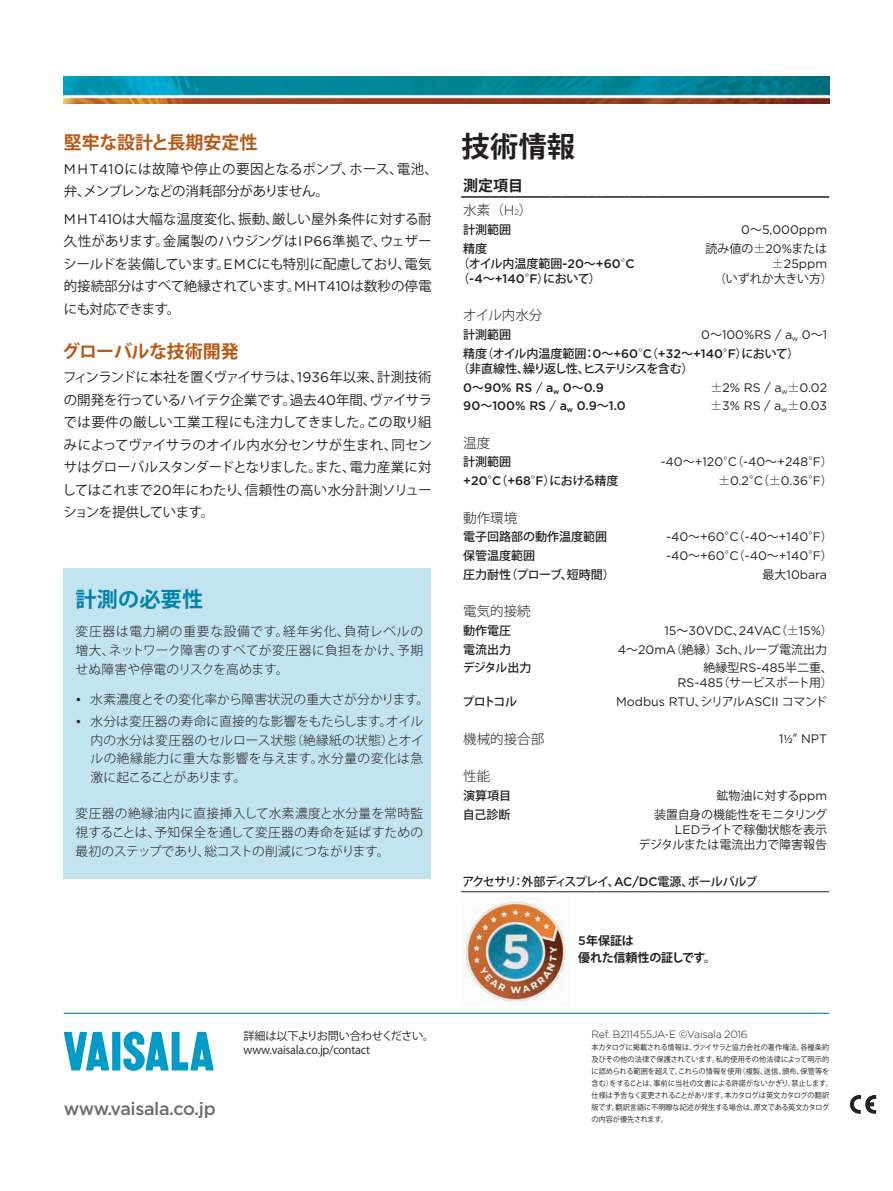
<style>
.page{position:relative;width:893px;height:1191px;background:#fff}
.page>*{position:absolute;margin:0;border:0;box-sizing:border-box;transform-origin:0 0}
.t1{font:700 28.5px "Koz Go Pro";color:#231f20}
.t2{font:700 21px "Koz Go Pro";letter-spacing:.02em;color:#0083a9}
.t3{font:700 18px "Koz Go Pro";letter-spacing:-.01em;color:#b95814}
.t4{font:500 18px "Gotham";letter-spacing:-.02em;color:#6c6d70}
.t5{font:700 15px "Koz Go Pro";color:#231f20}
.t6{font:13.5px/22.5px "Koz Go Pro";letter-spacing:-.02em;color:#231f20;text-align:justify}
.t7{font:300 13.5px "Koz Go Pro";color:#231f20}
.t8{font:300 12.75px/18.8px "Koz Go Pro";letter-spacing:.015em;color:#231f20;text-align:justify}
.t9{font:12.3px "Gotham";color:#231f20}
.t10{font:500 12.3px "Gotham";color:#231f20}
.t11{font:12px/15px "Koz Go Pro";color:#231f20;text-align:right}
.t12{font:500 12px/15px "Koz Go Pro";letter-spacing:-.01em;color:#231f20}
.t13{font:500 12px/15px "Koz Go Pro";letter-spacing:-.06em;color:#231f20}
.t14{font:500 12px "Koz Go Pro";letter-spacing:-.05em;color:#231f20}
.t15{font:700 12px/16.5px "Koz Go Pro";letter-spacing:-.01em;color:#231f20}
.t16{font:11.25px/13.5px "Koz Go Pro";letter-spacing:-.02em;color:#231f20}
.t17{font:300 10.5px "Gotham";letter-spacing:-.02em;color:#231f20}
.t18{font:7.5px/12px "Koz Go Pro";color:#231f20;scale:.95 1}
.s1{font-family:"Gotham";font-size:13.95px}
.s2{font-family:"Gotham";font-weight:400}
.s3{font-family:"Gotham";font-size:8.1px}
.s4{font-family:"Koz Go Pro";font-size:12px}
.s5{font-family:"Gotham";font-size:12.3px}
.s6{font-family:"Koz Min Pro"}
.s7{font-family:"Koz Min Pro";font-size:12px}
.s8{font-weight:400}
.s9{font-family:"Myriad Pro";font-size:12px}
.s10{font-family:"Gotham";font-weight:500;font-size:12.3px}
</style>
<div class="page">
<img style="left:64px;top:77px;width:765px;height:27px">
<hr style="left:64px;top:1012px;width:765px;height:1px;background:#0083a9">
<svg style="left:850px;top:1095px;width:26px;height:18px"></svg>
<svg style="left:64px;top:1032px;width:45px;height:38px"></svg>
<div style="left:112px;top:1032px;width:8px;height:38px;background:#009bc8"></div>
<svg style="left:123px;top:1031px;width:91px;height:39px"></svg>
<div style="left:63px;top:568px;width:368px;height:310px;background:#c2e4f1"></div>
<hr style="left:461px;top:891px;width:91px;height:1px;background:#231f20">
<svg style="left:552px;top:891px;width:106px;height:1px"></svg>
<hr style="left:658px;top:891px;width:39px;height:1px;background:#231f20">
<svg style="left:697px;top:891px;width:18px;height:1px"></svg>
<hr style="left:715px;top:891px;width:114px;height:1px;background:#231f20">
<hr style="left:461px;top:196px;width:91px;height:2px;background:#231f20">
<svg style="left:552px;top:196px;width:10px;height:2px"></svg>
<hr style="left:562px;top:196px;width:27px;height:2px;background:#231f20">
<svg style="left:589px;top:196px;width:12px;height:2px"></svg>
<hr style="left:601px;top:196px;width:29px;height:2px;background:#231f20">
<svg style="left:630px;top:196px;width:28px;height:2px"></svg>
<hr style="left:658px;top:196px;width:39px;height:2px;background:#231f20">
<svg style="left:697px;top:196px;width:18px;height:2px"></svg>
<hr style="left:715px;top:196px;width:114px;height:2px;background:#231f20">
<img style="left:461px;top:897px;width:105px;height:105px">
<h3 class="t3" style="left:64px;top:131px;width:195px">堅牢な設計と長期安定性</h3>
<p class="t6" style="left:64px;top:158px;width:376px"><span class="s1">MHT410</span>には故障や停止の要因となるポンプ、ホース、電池、弁、メンブレンなどの消耗部分がありません。</p>
<p class="t6" style="left:63px;top:208px;width:370px"><span class="s1">MHT410</span>は大幅な温度変化、振動、厳しい屋外条件に対する耐久性があります。金属製のハウジングは<span class="s1">IP66</span>準拠で、ウェザーシールドを装備しています。<span class="s1">EMC</span>にも特別に配慮しており、電気的接続部分はすべて絶縁されています。<span class="s1">MHT410</span>は数秒の停電にも対応できます。</p>
<h3 class="t3" style="left:62px;top:340px;width:178px">グローバルな技術開発</h3>
<p class="t6" style="left:62px;top:366px;width:371px">フィンランドに本社を置くヴァイサラは、<span class="s1">1936</span>年以来、計測技術の開発を行っているハイテク企業です。過去<span class="s1">40</span>年間、ヴァイサラでは要件の厳しい工業工程にも注力してきました。この取り組みによってヴァイサラのオイル内水分センサが生まれ、同センサはグローバルスタンダードとなりました。また、電力産業に対してはこれまで<span class="s1">20</span>年にわたり、信頼性の高い水分計測ソリューションを提供しています。</p>
<h2 class="t2" style="left:76px;top:585px;width:129px">計測の必要性</h2>
<p class="t8" style="left:76px;top:622px;width:349px">変圧器は電力網の重要な設備です。経年劣化、負荷レベルの増大、ネットワーク障害のすべてが変圧器に負担をかけ、予期せぬ障害や停電のリスクを高めます。</p>
<p class="t8" style="left:76px;top:690px;width:355px"><span class="s2">•</span> 水素濃度とその変化率から障害状況の重大さが分かります。</p>
<p class="t8" style="left:90px;top:712px;width:335px;text-indent:-15px"><span class="s2">•</span> 水分は変圧器の寿命に直接的な影響をもたらします。オイル内の水分は変圧器のセルロース状態（絶縁紙の状態）とオイルの絶縁能力に重大な影響を与えます。水分量の変化は急激に起こることがあります。</p>
<p class="t8" style="left:76px;top:804px;width:349px">変圧器の絶縁油内に直接挿入して水素濃度と水分量を常時監視することは、予知保全を通して変圧器の寿命を延ばすための最初のステップであり、総コストの削減につながります。</p>
<h3 class="t4" style="left:64px;top:1096px;width:153px">www.vaisala.co.jp</h3>
<p class="t16" style="left:244px;top:1030px;width:192px">詳細は以下よりお問い合わせください。www.vaisala.co.jp/contact</p>
<h1 class="t1" style="left:461px;top:128px;width:115px">技術情報</h1>
<p class="t5" style="left:463px;top:176px;width:61px">測定項目</p>
<p class="t7" style="left:463px;top:201px;width:71px">水素（<span class="s1">H</span><span class="s3">2</span>）</p>
<p class="t12" style="left:463px;top:223px;width:49px">計測範囲</p>
<p class="t9" style="left:741px;top:222px;width:87px">0<span class="s4">～</span>5,000ppm</p>
<p class="t12" style="left:457px;top:242px;width:179px;text-indent:6px">精度<br>（オイル内温度範囲<span class="s5">-20</span>～<span class="s5">+60</span><span class="s6">°</span><span class="s5">C</span>（<span class="s5">-4</span>～<span class="s5">+140</span><span class="s6">°</span><span class="s5">F</span>）において）</p>
<p class="t11" style="left:705px;top:241px;width:123px">読み値の<span class="s6">±</span><span class="s5">20%</span>または</p>
<p class="t9" style="left:772px;top:256px;width:57px"><span class="s7">±</span>25ppm</p>
<p class="t11" style="left:714px;top:271px;width:120px">（いずれか大きい方）</p>
<p class="t7" style="left:463px;top:306px;width:81px">オイル内水分</p>
<p class="t12" style="left:463px;top:328px;width:49px">計測範囲</p>
<p class="t9" style="left:701px;top:327px;width:127px">0<span class="s4">～</span>100%RS / a<sub>w</sub> 0<span class="s4">～</span>1</p>
<p class="t13" style="left:457px;top:346px;width:343px;text-indent:6px">精度（オイル内温度範囲：<span class="s5">0</span>～<span class="s5">+60</span><span class="s6">°</span><span class="s5">C</span>（<span class="s5">+32</span>～<span class="s5">+140</span><span class="s6">°</span><span class="s5">F</span>）において）（非直線性、繰り返し性、ヒステリシスを含む）</p>
<p class="t10" style="left:463px;top:379px;width:142px">0<span class="s4">～</span>90% RS <span class="s8">/</span> a<sub>w</sub> 0<span class="s4">～</span>0.9</p>
<p class="t9" style="left:710px;top:379px;width:118px"><span class="s7">±</span>2% RS / a<sub>w</sub><span class="s7">±</span>0.02</p>
<p class="t10" style="left:463px;top:398px;width:164px">90<span class="s4">～</span>100% RS <span class="s8">/</span> a<sub>w</sub> 0.9<span class="s4">～</span>1.0</p>
<p class="t9" style="left:710px;top:398px;width:118px"><span class="s7">±</span>3% RS / a<sub>w</sub><span class="s7">±</span>0.03</p>
<p class="t7" style="left:463px;top:434px;width:28px">温度</p>
<p class="t12" style="left:463px;top:455px;width:49px">計測範囲</p>
<p class="t9" style="left:661px;top:454px;width:174px">-40<span class="s4">～</span>+120<span class="s7">°</span>C<span class="s4">（</span>-40<span class="s4">～</span>+248<span class="s7">°</span>F<span class="s4">）</span></p>
<p class="t10" style="left:463px;top:473px;width:157px">+20<span class="s7">°</span>C<span class="s4">（</span>+68<span class="s7">°</span>F<span class="s4">）における精度</span></p>
<p class="t9" style="left:718px;top:473px;width:116px"><span class="s7">±</span>0.2<span class="s7">°</span>C<span class="s4">（</span><span class="s7">±</span>0.36<span class="s7">°</span>F<span class="s4">）</span></p>
<p class="t7" style="left:463px;top:509px;width:55px">動作環境</p>
<p class="t12" style="left:463px;top:530px;width:145px">電子回路部の動作温度範囲</p>
<p class="t9" style="left:666px;top:529px;width:168px">-40<span class="s4">～</span>+60<span class="s7">°</span>C<span class="s4">（</span>-40<span class="s4">～</span>+140<span class="s7">°</span>F<span class="s4">）</span></p>
<p class="t12" style="left:463px;top:549px;width:73px">保管温度範囲</p>
<p class="t9" style="left:666px;top:548px;width:168px">-40<span class="s4">～</span>+60<span class="s7">°</span>C<span class="s4">（</span>-40<span class="s4">～</span>+140<span class="s7">°</span>F<span class="s4">）</span></p>
<p class="t12" style="left:463px;top:567px;width:153px">圧力耐性（プローブ、短時間）</p>
<p class="t9" style="left:763px;top:566px;width:66px"><span class="s4">最大</span>10bara</p>
<p class="t7" style="left:463px;top:602px;width:69px">電気的接続</p>
<p class="t12" style="left:463px;top:624px;width:49px">動作電圧</p>
<p class="t9" style="left:664px;top:623px;width:170px">15<span class="s4">～</span>30VDC<span class="s4">、</span>24VAC<span class="s4">（</span><span class="s7">±</span>15%<span class="s4">）</span></p>
<p class="t12" style="left:463px;top:642px;width:49px">電流出力</p>
<p class="t11" style="left:618px;top:642px;width:211px"><span class="s5">4</span>～<span class="s5">20mA</span>（絶縁）<span class="s5">3ch</span>、ループ電流出力</p>
<p class="t12" style="left:463px;top:661px;width:70px">デジタル出力</p>
<p class="t11" style="left:678px;top:661px;width:157px">絶縁型<span class="s5">RS-485</span>半二重、<br><span class="s5">RS-485</span>（サービスポート用）</p>
<p class="t12" style="left:462px;top:695px;width:56px">プロトコル</p>
<p class="t9" style="left:616px;top:694px;width:213px">Modbus RTU<span class="s4">、シリアル</span>ASCII <span class="s4">コマンド</span></p>
<p class="t7" style="left:463px;top:729px;width:82px">機械的接合部</p>
<p class="t9" style="left:779px;top:731px;width:49px">1<span class="s9">½</span><span class="s4">”</span> NPT</p>
<p class="t7" style="left:463px;top:767px;width:28px">性能</p>
<p class="t12" style="left:463px;top:788px;width:49px">演算項目</p>
<p class="t11" style="left:717px;top:788px;width:112px">鉱物油に対する<span class="s5">ppm</span></p>
<p class="t12" style="left:463px;top:807px;width:49px">自己診断</p>
<p class="t11" style="left:638px;top:807px;width:190px">装置自身の機能性をモニタリング<br><span class="s5">LED</span>ライトで稼働状態を表示<br>デジタルまたは電流出力で障害報告</p>
<p class="t14" style="left:463px;top:874px;width:296px">アクセサリ：外部ディスプレイ、<span class="s5">AC/DC</span>電源、ボールバルブ</p>
<p class="t15" style="left:578px;top:933px;width:139px"><span class="s10">5</span>年保証は<br>優れた信頼性の証しです。</p>
<p class="t17" style="left:591px;top:1027px;width:158px">Ref. B211455JA-E ©Vaisala 2016</p>
<p class="t18" style="left:591px;top:1041px;width:255px">本カタログに掲載される情報は、ヴァイサラと協力会社の著作権法、各種条約及びその他の法律で保護されています。私的使用その他法律によって明示的に認められる範囲を超えて、これらの情報を使用（複製、送信、頒布、保管等を含む）をすることは、事前に当社の文書による許諾がないかぎり、禁止します。仕様は予告なく変更されることがあります。本カタログは英文カタログの翻訳版です。翻訳言語に不明瞭な記述が発生する場合は、原文である英文カタログの内容が優先されます。</p>
</div>
